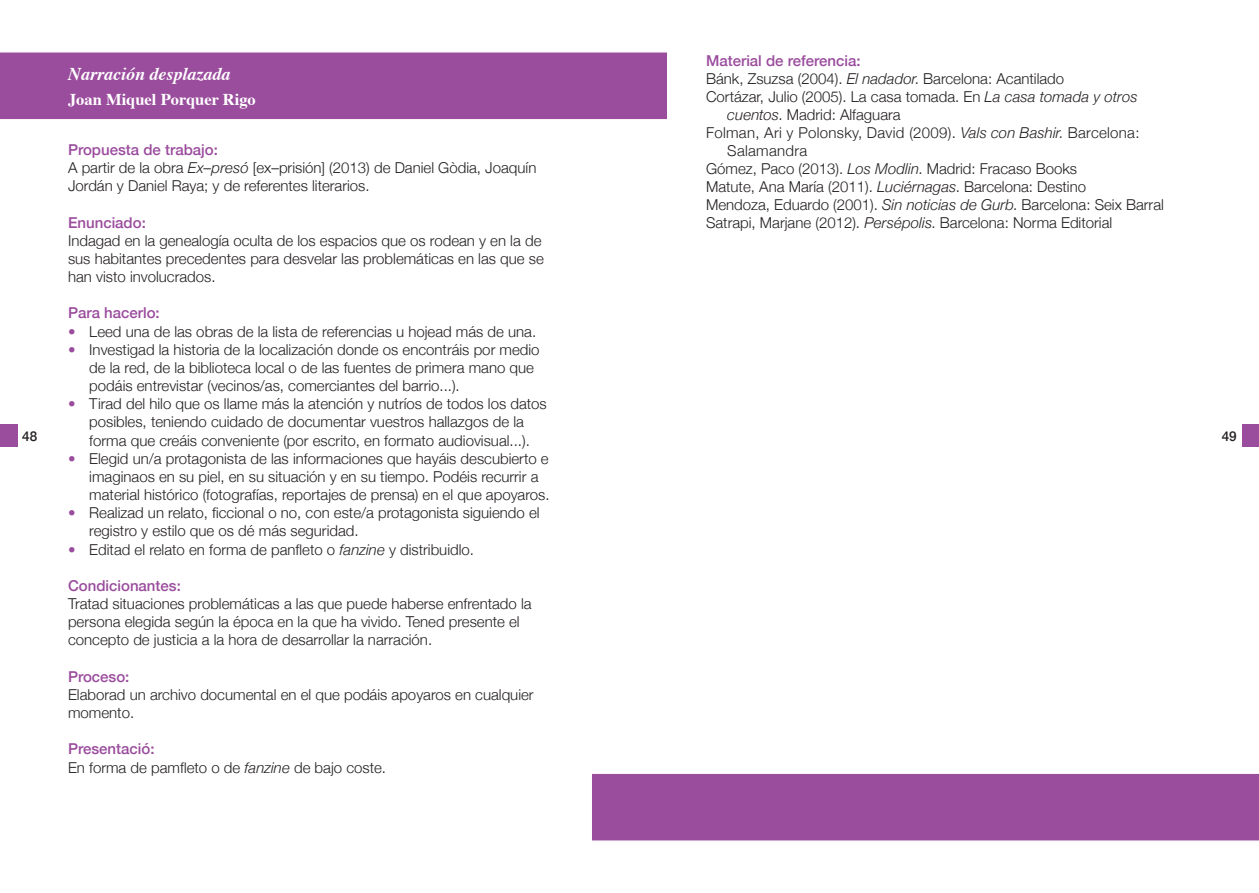
<style>
.page{position:relative;width:1259px;height:893px;background:#fff}
.page>*{position:absolute;margin:0;border:0;box-sizing:border-box;transform-origin:0 0}
.t1{font:italic 700 18px "Times";color:#fff}
.t2{font:700 16.5px "Times";color:#fff}
.t3{font:300 15px/18.1px "Helvetica Neue";color:#231f20}
.t4{font:500 15px "Helvetica Neue";color:#9a4c9d}
.t5{font:300 15px "Helvetica Neue";letter-spacing:.02em;color:#231f20}
.t6{font:500 13.5px "Helvetica Neue";color:#231f20}
.s1{font-style:italic}
.s2{font-weight:500;color:#9a4c9d}
</style>
<div class="page">
<div style="left:1242px;top:424px;width:17px;height:22px;background:#9a4c9d"></div>
<div style="left:0;top:424px;width:17px;height:22px;background:#9a4c9d"></div>
<div style="left:0;top:52px;width:667px;height:68px;background:#9a4c9d"></div>
<div style="left:592px;top:773px;width:667px;height:68px;background:#9a4c9d"></div>
<p class="t4" style="left:706px;top:48px;width:156px">Material de referencia:</p>
<p class="t3" style="left:706px;top:68px;width:360px">Bánk, Zsuzsa (2004). <span class="s1">El nadador</span>. Barcelona: Acantilado</p>
<p class="t3" style="left:706px;top:86px;width:433px">Cortázar, Julio (2005). La casa tomada. En <span class="s1">La casa tomada y otros</span></p>
<p class="t3" style="left:727px;top:104px;width:175px"><span class="s1">cuentos</span>. Madrid: Alfaguara</p>
<p class="t5" style="left:706px;top:120px;width:435px">Folman, Ari y Polonsky, David (2009). <span class="s1">Vals con Bashir</span>. Barcelona:</p>
<p class="t5" style="left:727px;top:138px;width:81px">Salamandra</p>
<p class="t3" style="left:706px;top:158px;width:372px">Gómez, Paco (2013). <span class="s1">Los Modlin</span>. Madrid: Fracaso Books</p>
<p class="t3" style="left:706px;top:176px;width:381px">Matute, Ana María (2011). <span class="s1">Luciérnagas</span>. Barcelona: Destino</p>
<p class="t3" style="left:706px;top:194px;width:459px">Mendoza, Eduardo (2001). <span class="s1">Sin noticias de Gurb</span>. Barcelona: Seix Barral</p>
<p class="t3" style="left:706px;top:212px;width:408px">Satrapi, Marjane (2012). <span class="s1">Persépolis</span>. Barcelona: Norma Editorial</p>
<p class="t1" style="left:68px;top:57px;width:164px">Narración desplazada</p>
<p class="t2" style="left:68px;top:84px;width:189px">Joan Miquel Porquer Rigo</p>
<p class="t3" style="left:68px;top:139px;width:470px"><span class="s2">Propuesta de trabajo:<br></span>A partir de la obra <span class="s1">Ex–presó</span> [ex–prisión] (2013) de Daniel Gòdia, Joaquín<br>Jordán y Daniel Raya; y de referentes literarios.</p>
<p class="t4" style="left:68px;top:210px;width:79px">Enunciado:</p>
<p class="t3" style="left:68px;top:230px;width:477px">Indagad en la genealogía oculta de los espacios que os rodean y en la de sus habitantes precedentes para desvelar las problemáticas en las que se han visto involucrados.</p>
<p class="t4" style="left:68px;top:301px;width:93px">Para hacerlo:</p>
<p class="t3" style="left:68px;top:321px;width:470px"><span class="s2">•</span> Leed una de las obras de la lista de referencias u hojead más de una.</p>
<p class="t3" style="left:89px;top:339px;width:452px;text-indent:-21px"><span class="s2">•</span> Investigad la historia de la localización donde os encontráis por medio de la red, de la biblioteca local o de las fuentes de primera mano que podáis entrevistar (vecinos/as, comerciantes del barrio...).</p>
<p class="t3" style="left:68px;top:394px;width:480px;text-align:center"><span class="s2">•</span> Tirad del hilo que os llame más la atención y nutríos de todos los datos posibles, teniendo cuidado de documentar vuestros hallazgos de la<br>forma que creáis conveniente (por escrito, en formato audiovisual...).</p>
<p class="t3" style="left:89px;top:448px;width:462px;text-indent:-21px"><span class="s2">•</span> Elegid un/a protagonista de las informaciones que hayáis descubierto e imaginaos en su piel, en su situación y en su tiempo. Podéis recurrir a material histórico (fotografías, reportajes de prensa) en el que apoyaros.</p>
<p class="t3" style="left:89px;top:503px;width:452px;text-indent:-21px"><span class="s2">•</span> Realizad un relato, ficcional o no, con este/a protagonista siguiendo el registro y estilo que os dé más seguridad.</p>
<p class="t3" style="left:68px;top:539px;width:407px"><span class="s2">•</span> Editad el relato en forma de panfleto o <span class="s1">fanzine</span> y distribuidlo.</p>
<p class="t4" style="left:68px;top:573px;width:114px">Condicionantes:</p>
<p class="t3" style="left:68px;top:593px;width:465px">Tratad situaciones problemáticas a las que puede haberse enfrentado la persona elegida según la época en la que ha vivido. Tened presente el concepto de justicia a la hora de desarrollar la narración.</p>
<p class="t4" style="left:68px;top:664px;width:63px">Proceso:</p>
<p class="t3" style="left:68px;top:684px;width:467px">Elaborad un archivo documental en el que podáis apoyaros en cualquier momento.</p>
<p class="t3" style="left:68px;top:739px;width:319px"><span class="s2">Presentació:<br></span>En forma de pamfleto o de <span class="s1">fanzine</span> de bajo coste.</p>
<p class="t6" style="left:22px;top:425px;width:17px">48</p>
<p class="t6" style="left:1221px;top:425px;width:17px">49</p>
</div>
